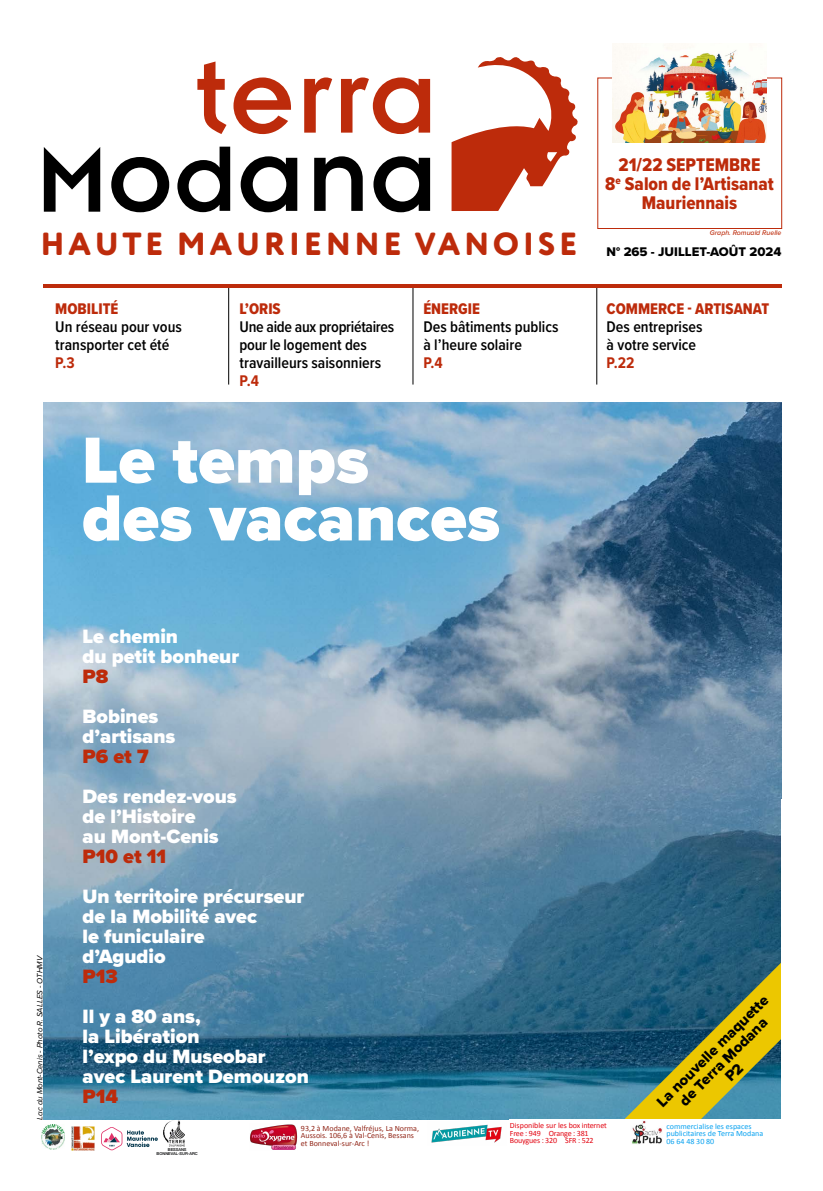
<style>
.page{position:relative;width:823px;height:1191px;background:#fff}
.page>*{position:absolute;margin:0;border:0;box-sizing:border-box;transform-origin:0 0}
.t1{font:900 67.5px/57.7px "Proxima Nova";color:#fff}
.t2{font:800 32px "Circe Rounded";letter-spacing:.11em;color:#bd2b0b}
.t3{font:900 20px/20px "Proxima Nova";color:#fff}
.t4{font:900 20px "Proxima Nova";color:#bd2b0b}
.t5{font:19px/19px "Proxima Nova Cond Extrabld";color:#bd2b0b;text-align:center}
.t6{font:600 16px/18px "Proxima Nova Cond";color:#000}
.t7{font:16px "Proxima Nova Cond Extrabld";color:#bd2b0b}
.t8{font:700 16px "Proxima Nova Cond";color:#bd2b0b}
.t9{font:15.2px/15.2px "Proxima Nova Extrabld";color:#000;text-align:center}
.t10{font:13px "Proxima Nova Extrabld";color:#000}
.t11{font:8px/7.5px "Calibri";color:#922719}
.t12{font:8px/7.5px "Calibri";letter-spacing:-.02em;color:#e30613}
.t13{font:8px/7.5px "Calibri";color:#09a2f0}
.t14{font:italic 8px "Proxima Nova";letter-spacing:-.005em;color:#000}
.t15{font:italic 500 7px "Proxima Nova";color:#bd2b0b}
.t16{font:500 4px/4px "Helvetica Neue";color:#020304;text-align:center}
</style>
<div class="page">
<svg style="left:101px;top:1127px;width:57px;height:23px"></svg>
<img style="left:71px;top:1126px;width:24px;height:24px">
<img style="left:431px;top:1124px;width:71px;height:19px">
<img style="left:164px;top:1120px;width:21px;height:26px">
<img style="left:250px;top:1124px;width:47px;height:26px">
<img style="left:41px;top:1125px;width:24px;height:24px">
<img style="left:44px;top:402px;width:737px;height:717px">
<div style="left:597px;top:77px;width:184px;height:152px;border:1px solid #bd2b0b"></div>
<img style="left:611px;top:44px;width:155px;height:99px">
<svg style="left:44px;top:147px;width:56px;height:65px"></svg>
<svg style="left:111px;top:157px;width:58px;height:55px"></svg>
<svg style="left:177px;top:147px;width:53px;height:65px"></svg>
<svg style="left:240px;top:156px;width:57px;height:56px"></svg>
<svg style="left:314px;top:156px;width:48px;height:55px"></svg>
<svg style="left:373px;top:156px;width:57px;height:56px"></svg>
<svg style="left:197px;top:61px;width:29px;height:73px"></svg>
<svg style="left:233px;top:77px;width:58px;height:57px"></svg>
<svg style="left:304px;top:77px;width:28px;height:56px"></svg>
<svg style="left:341px;top:77px;width:89px;height:57px"></svg>
<svg style="left:451px;top:57px;width:127px;height:154px"></svg>
<hr style="left:228px;top:285px;width:1px;height:99px;background:#000">
<hr style="left:412px;top:285px;width:1px;height:99px;background:#000">
<hr style="left:596px;top:285px;width:1px;height:99px;background:#000">
<hr style="left:44px;top:284px;width:737px;height:4px;background:#bd2b0b">
<svg style="left:602px;top:933px;width:179px;height:186px;background:#5a7c5d"></svg>
<img style="left:632px;top:1120px;width:30px;height:24px">
<p class="t5" style="left:605px;top:155px;width:170px">21/22 SEPTEMBRE<br>8<sup>e</sup> Salon de l’Artisanat<br>Mauriennais</p>
<p class="t15" style="left:709px;top:227px;width:73px">Graph. Romuald Ruelle</p>
<h2 class="t2" style="left:41px;top:225px;width:538px">HAUTE MAURIENNE VANOISE</h2>
<p class="t10" style="left:606px;top:242px;width:176px">N° 265 - JUILLET-AOÛT 2024</p>
<p class="t7" style="left:55px;top:297px;width:65px">MOBILITÉ</p>
<p class="t6" style="left:55px;top:317px;width:128px">Un réseau pour vous transporter cet été</p>
<p class="t8" style="left:55px;top:351px;width:21px">P.3</p>
<p class="t7" style="left:239px;top:297px;width:43px">L’ORIS</p>
<p class="t6" style="left:239px;top:317px;width:156px">Une aide aux propriétaires pour le logement des travailleurs saisonniers</p>
<p class="t8" style="left:239px;top:369px;width:21px">P.4</p>
<p class="t7" style="left:423px;top:297px;width:58px">ÉNERGIE</p>
<p class="t6" style="left:423px;top:317px;width:136px">Des bâtiments publics à l’heure solaire</p>
<p class="t8" style="left:423px;top:351px;width:21px">P.4</p>
<h1 class="t1" style="left:82px;top:431px;width:419px">Le temps<br>des vacances</h1>
<p class="t7" style="left:606px;top:297px;width:164px">COMMERCE - ARTISANAT</p>
<p class="t6" style="left:606px;top:317px;width:97px">Des entreprises à votre service</p>
<p class="t8" style="left:606px;top:351px;width:29px">P.22</p>
<p class="t14" style="left:34px;top:1119px;width:166px;rotate:-90deg">Lac du Mont-Cenis - Photo R. SALLES - OTHMV</p>
<p class="t3" style="left:82px;top:626px;width:158px">Le chemin<br>du petit bonheur</p>
<p class="t4" style="left:82px;top:661px;width:27px">P8</p>
<p class="t3" style="left:82px;top:706px;width:94px">Bobines d’artisans</p>
<p class="t4" style="left:82px;top:741px;width:67px">P6 et 7</p>
<p class="t3" style="left:82px;top:786px;width:155px">Des rendez-vous de l’Histoire<br>au Mont-Cenis</p>
<p class="t4" style="left:82px;top:841px;width:85px">P10 et 11</p>
<p class="t3" style="left:82px;top:886px;width:223px">Un territoire précurseur de la Mobilité avec<br>le funiculaire<br>d’Agudio</p>
<p class="t4" style="left:82px;top:961px;width:37px">P13</p>
<p class="t3" style="left:82px;top:1006px;width:228px">Il y a 80 ans,<br>la Libération<br>l’expo du Museobar avec Laurent Demouzon</p>
<p class="t4" style="left:82px;top:1081px;width:37px">P14</p>
<p class="t16" style="left:156px;top:1147px;width:43px">BESSANS<br>BONNEVAL-SUR-ARC</p>
<p class="t11" style="left:301px;top:1123px;width:120px">93,2 à Modane, Valfréjus, La Norma,<br>Aussois. 106,6 à Val-Cenis, Bessans et Bonneval-sur-Arc !</p>
<p class="t9" style="left:653px;top:1098px;width:152px;rotate:-45deg">La nouvelle maquette de Terra Modana<br>P2</p>
<p class="t12" style="left:509px;top:1121px;width:98px">Disponible sur les box internet<br>Free : 949 Orange : 381<br>Bouygues : 320 SFR : 522</p>
<p class="t13" style="left:666px;top:1122px;width:98px">commercialise les espaces publicitaires de Terra Modana<br>06 64 48 30 80</p>
</div>
